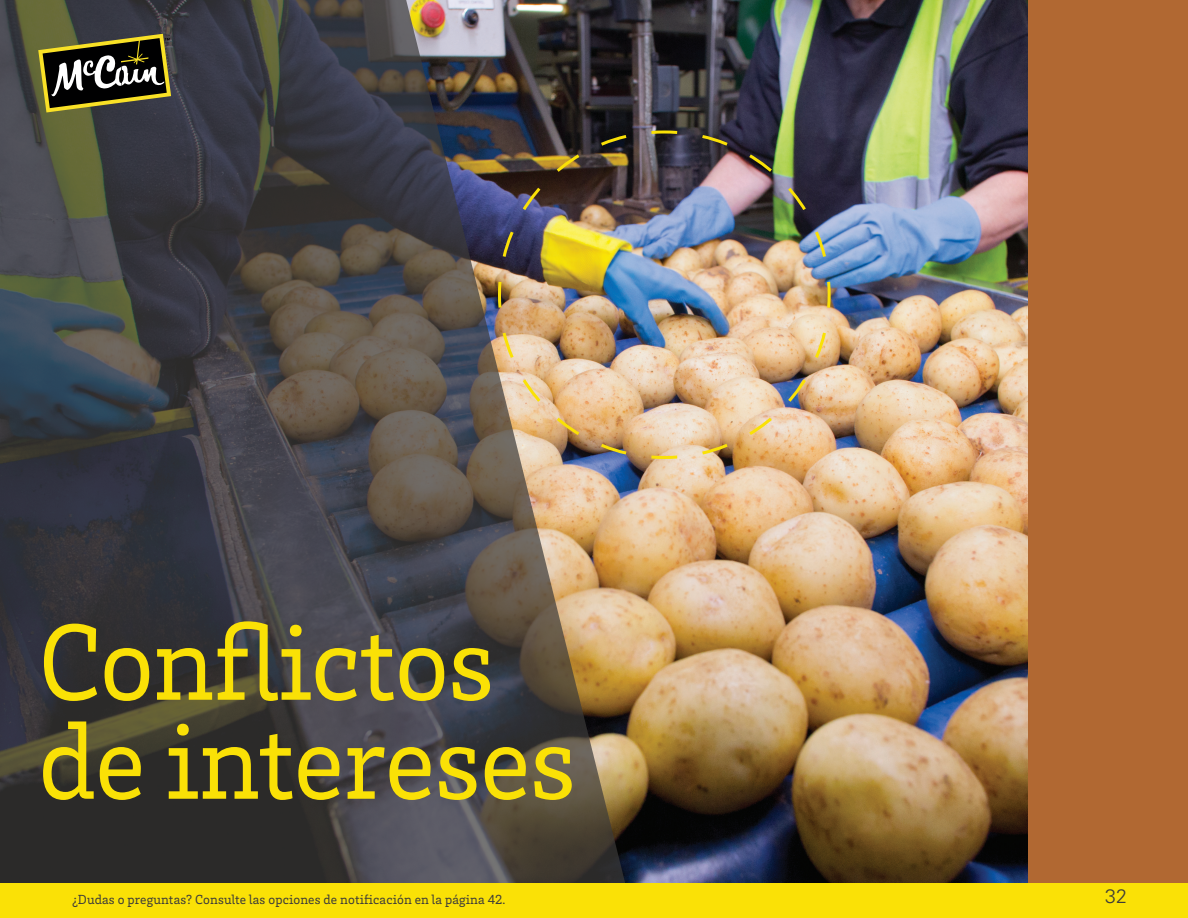
<style>
.page{position:relative;width:1188px;height:918px;background:#fff}
.page>*{position:absolute;margin:0;border:0;box-sizing:border-box;transform-origin:0 0}
.Chapter_Title{font:111px/99px "Brix Slab";letter-spacing:-.01em;color:#fae106}
.t1{font:300 19.5px "Univers LT Pro 45";color:#3c3b3a}
.t2{font:13.5px "Brix Slab";letter-spacing:.01em;color:#3c3b3a}
</style>
<div class="page">
<img style="left:637px;top:0;width:391px;height:883px">
<img style="left:637px;top:129px;width:195px;height:332px">
<div style="left:1028px;top:0;width:160px;height:918px;background:#b16832"></div>
<img style="left:0;top:0;width:637px;height:883px">
<svg style="left:38px;top:34px;width:133px;height:78px;background:#555235"></svg>
<div style="left:0;top:883px;width:1188px;height:35px;background:#fae106"></div>
<p class="Chapter_Title" style="left:38px;top:608px;width:540px">Conflictos de intereses</p>
<p class="t2" style="left:72px;top:891px;width:435px">¿Dudas o preguntas? Consulte las opciones de notificación en la página 42.</p>
<h2 class="t1" style="left:1105px;top:885px;width:23px">32</h2>
</div>
